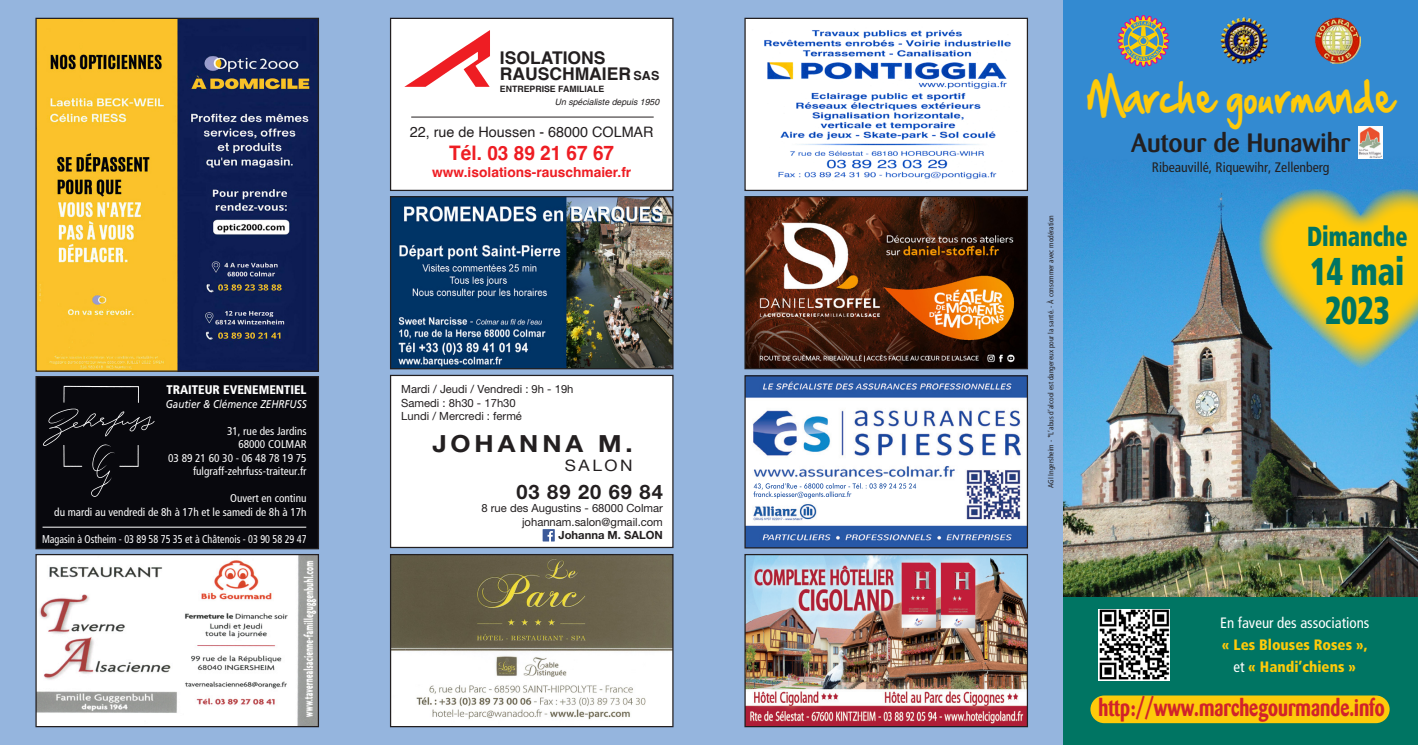
<style>
.page{position:relative;width:1418px;height:745px;background:#fff}
.page>*{position:absolute;margin:0;border:0;box-sizing:border-box;transform-origin:0 0}
.t1{font:40px "Hand Of Sean";color:#feca0a;scale:.85 1}
.t2{font:900 condensed 38.75px "Frutiger";color:#007563;scale:.8 1}
.t3{font:900 condensed 27.5px "Frutiger";color:#007563;scale:.8 1}
.t4{font:500 26.25px "Barmeno";color:#231f20}
.t5{font:700 23.75px "Barmeno";color:#d1232a;scale:.8 1}
.t6{font:700 23.62px "Helvetica Neue";letter-spacing:.15em;color:#231f20;scale:1.1 1}
.t7{font:700 20px "Helvetica";color:#ee1d23;scale:.95 1}
.t8{font:700 20px "Helvetica Neue";letter-spacing:.05em;color:#231f20}
.t9{font:700 17.5px "Helvetica";color:#231f20}
.t10{font:15.75px "Helvetica Neue";letter-spacing:.15em;color:#231f20;scale:1.1 1}
.t11{font:900 condensed 15px "Frutiger";color:#feca0a}
.t12{font:condensed 15px "Frutiger";color:#fff}
.t13{font:14.38px "Helvetica";color:#231f20}
.t14{font:condensed 13.75px "Frutiger";color:#231f20}
.t15{font:700 13.75px "Helvetica";color:#ee1d23}
.t16{font:900 condensed 12.5px "Frutiger";color:#fff}
.t17{font:condensed 11.25px "Frutiger";color:#fff}
.t18{font:11.25px "Helvetica Neue";color:#231f20}
.t19{font:condensed 11.25px "Frutiger";color:#fff;scale:.9 1}
.t20{font:italic 11.25px "Frutiger";color:#fff;scale:.88 1}
.t21{font:700 11.25px "Helvetica Neue";color:#231f20}
.t22{font:italic 8.75px "Helvetica";color:#231f20}
.t23{font:700 8.75px "Helvetica";color:#231f20}
.t24{font:condensed 7.5px "Frutiger";color:#231f20}
.s1{font-size:12.5px}
.s2{font-weight:400;color:#fff}
</style>
<div class="page">
<div style="left:0;top:0;width:1063px;height:744px;background:#95b5de"></div>
<img style="left:37px;top:20px;width:280px;height:349px">
<div style="left:35px;top:18px;width:284px;height:353px;border:1px solid #231f20"></div>
<img style="left:37px;top:555px;width:280px;height:169px">
<div style="left:35px;top:553px;width:284px;height:173px;border:1px solid #231f20"></div>
<div style="left:36px;top:376px;width:282px;height:172px;background:#08080d"></div>
<div style="left:35px;top:376px;width:284px;height:173px;border:1px solid #231f20"></div>
<div style="left:390px;top:18px;width:283px;height:172px;background:#fff"></div>
<div style="left:390px;top:18px;width:283px;height:173px;border:1px solid #231f20"></div>
<img style="left:392px;top:198px;width:279px;height:169px">
<div style="left:390px;top:196px;width:283px;height:173px;border:1px solid #231f20"></div>
<img style="left:746px;top:377px;width:280px;height:169px">
<div style="left:744px;top:375px;width:284px;height:173px;border:1px solid #231f20"></div>
<img style="left:746px;top:555px;width:280px;height:169px">
<div style="left:744px;top:553px;width:284px;height:173px;border:1px solid #231f20"></div>
<img style="left:392px;top:555px;width:279px;height:169px">
<div style="left:390px;top:553px;width:283px;height:173px;border:1px solid #231f20"></div>
<div style="left:745px;top:18px;width:282px;height:172px;background:#fff"></div>
<img style="left:764px;top:29px;width:247px;height:150px">
<div style="left:744px;top:18px;width:284px;height:173px;border:1px solid #231f20"></div>
<img style="left:746px;top:198px;width:280px;height:169px">
<div style="left:744px;top:196px;width:284px;height:173px;border:1px solid #231f20"></div>
<div style="left:390px;top:375px;width:283px;height:172px;background:#fff"></div>
<div style="left:390px;top:374px;width:283px;height:173px;border:1px solid #231f20"></div>
<img style="left:1063px;top:0;width:354px;height:597px">
<div style="left:1063px;top:597px;width:354px;height:147px;background:#007563"></div>
<div style="left:1090px;top:695px;width:299px;height:27px;background:#feca0a;border-radius:14px"></div>
<img style="left:1314px;top:17px;width:46px;height:47px">
<img style="left:1208px;top:16px;width:66px;height:49px">
<svg style="left:1258px;top:189px;width:159px;height:180px;background:#b8b956"></svg>
<svg style="left:1118px;top:16px;width:50px;height:50px;background:#8e9381"></svg>
<img style="left:1358px;top:127px;width:24px;height:31px">
<img style="left:1098px;top:609px;width:71px;height:71px">
<svg style="left:542px;top:529px;width:13px;height:12px"></svg>
<img style="left:43px;top:385px;width:112px;height:112px">
<hr style="left:43px;top:526px;width:263px;height:1px;background:#fff">
<img style="left:404px;top:30px;width:86px;height:57px">
<hr style="left:411px;top:117px;width:242px;height:1px;background:#231f20">
<p class="t16" style="left:166px;top:382px;width:142px">TRAITEUR EVENEMENTIEL</p>
<p class="t20" style="left:166px;top:397px;width:162px">Gautier &amp; Clémence ZEHRFUSS</p>
<p class="t17" style="left:227px;top:424px;width:81px">31, rue des Jardins</p>
<p class="t17" style="left:238px;top:437px;width:70px">68000 COLMAR</p>
<p class="t17" style="left:168px;top:451px;width:140px">03 89 21 60 30 - 06 48 78 19 75</p>
<p class="t17" style="left:193px;top:464px;width:115px">fulgraff-zehrfuss-traiteur.fr</p>
<p class="t17" style="left:230px;top:491px;width:78px">Ouvert en continu</p>
<p class="t17" style="left:54px;top:505px;width:254px">du mardi au vendredi de 8h à 17h et le samedi de 8h à 17h</p>
<p class="t19" style="left:42px;top:532px;width:295px">Magasin à Ostheim - 03 89 58 75 35 et à Châtenois - 03 90 58 29 47</p>
<p class="t9" style="left:500px;top:47px;width:107px">ISOLATIONS</p>
<p class="t9" style="left:500px;top:63px;width:161px">RAUSCHMAIER <span class="s1">SAS</span></p>
<p class="t23" style="left:500px;top:84px;width:106px">ENTREPRISE FAMILIALE</p>
<p class="t22" style="left:554px;top:97px;width:106px">Un spécialiste depuis 1950</p>
<p class="t13" style="left:410px;top:121px;width:245px">22, rue de Houssen - 68000 COLMAR</p>
<p class="t7" style="left:449px;top:140px;width:175px">Tél. 03 89 21 67 67</p>
<p class="t15" style="left:432px;top:164px;width:200px">www.isolations-rauschmaier.fr</p>
<p class="t18" style="left:401px;top:382px;width:174px">Mardi / Jeudi / Vendredi : 9h - 19h</p>
<p class="t18" style="left:401px;top:396px;width:116px">Samedi : 8h30 - 17h30</p>
<p class="t18" style="left:401px;top:409px;width:122px">Lundi / Mercredi : fermé</p>
<p class="t6" style="left:432px;top:429px;width:184px">JOHANNA M.</p>
<p class="t10" style="left:565px;top:453px;width:63px">SALON</p>
<p class="t8" style="left:516px;top:479px;width:148px">03 89 20 69 84</p>
<p class="t18" style="left:481px;top:501px;width:183px">8 rue des Augustins - 68000 Colmar</p>
<p class="t18" style="left:522px;top:515px;width:142px">johannam.salon@gmail.com</p>
<p class="t21" style="left:558px;top:528px;width:106px">Johanna M. SALON</p>
<p class="t24" style="left:1046px;top:488px;width:274px;rotate:-90deg">AGI Ingersheim - *L’abus d’alcool est dangereux pour la santé. - À consommer avec modération</p>
<p class="t1" style="left:1086px;top:60px;width:364px">Marche gourmande</p>
<p class="t4" style="left:1131px;top:127px;width:220px">Autour de Hunawihr</p>
<p class="t14" style="left:1151px;top:159px;width:179px">Ribeauvillé, Riquewihr, Zellenberg</p>
<p class="t3" style="left:1306px;top:219px;width:127px">Dimanche</p>
<p class="t2" style="left:1310px;top:248px;width:118px">14 mai</p>
<p class="t2" style="left:1325px;top:287px;width:82px">2023</p>
<p class="t12" style="left:1219px;top:614px;width:151px">En faveur des associations</p>
<p class="t11" style="left:1221px;top:635px;width:147px">« Les Blouses Roses »,</p>
<p class="t11" style="left:1233px;top:657px;width:124px"><span class="s2">et</span> « Handi’chiens »</p>
<p class="t5" style="left:1098px;top:693px;width:359px">http://www.marchegourmande.info</p>
</div>
